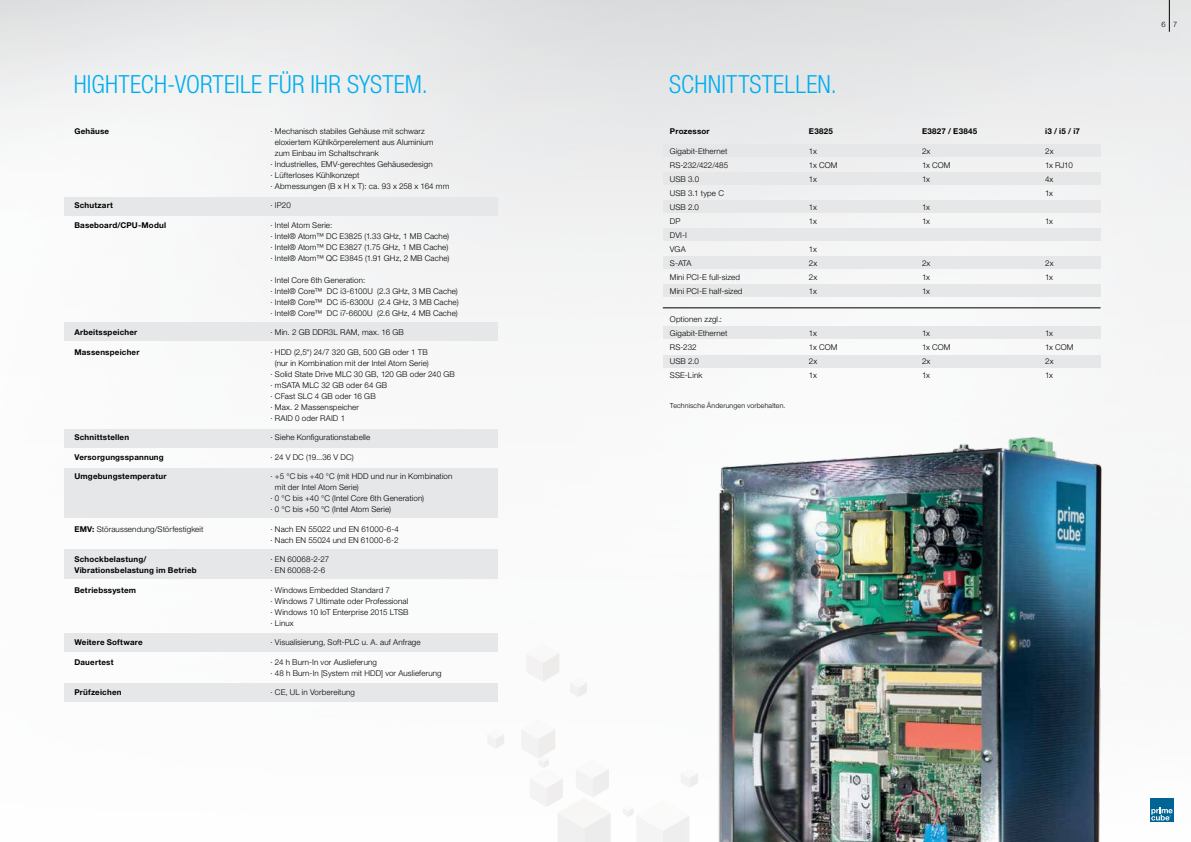
<style>
.page{position:relative;width:1191px;height:842px;background:#fff}
.page>*{position:absolute;margin:0;border:0;box-sizing:border-box;transform-origin:0 0}
.t1{font:300 condensed 25px "Helvetica Neue LT";letter-spacing:.005em;color:#00aeef}
.t2{font:300 8px/11px "Helvetica Neue LT";letter-spacing:.015em;color:#000}
.t3{font:700 8px "Helvetica Neue LT";letter-spacing:.025em;color:#000}
.t4{font:300 7.5px "Helvetica Neue LT";color:#000}
.t5{font:300 7px "Helvetica Neue LT";letter-spacing:.02em;color:#000}
.s1{font-weight:700}
</style>
<div class="page">
<img style="left:0;top:0;width:1191px;height:702px">
<svg style="left:681px;top:774px;width:5px;height:11px"></svg>
<svg style="left:570px;top:678px;width:17px;height:19px"></svg>
<svg style="left:623px;top:808px;width:63px;height:34px"></svg>
<svg style="left:526px;top:643px;width:33px;height:39px"></svg>
<svg style="left:521px;top:730px;width:90px;height:112px"></svg>
<svg style="left:487px;top:735px;width:17px;height:13px"></svg>
<hr style="left:1169px;top:0;width:1px;height:32px;background:#000">
<div style="left:1149px;top:798px;width:24px;height:24px;background:#006594"></div>
<svg style="left:1156px;top:807px;width:16px;height:13px"></svg>
<img style="left:686px;top:398px;width:470px;height:444px">
<div style="left:65px;top:197px;width:433px;height:18px;background:#e6e7e8"></div>
<div style="left:65px;top:322px;width:433px;height:19px;background:#e6e7e8"></div>
<div style="left:65px;top:429px;width:433px;height:19px;background:#e6e7e8"></div>
<div style="left:65px;top:634px;width:433px;height:18px;background:#e6e7e8"></div>
<div style="left:65px;top:683px;width:433px;height:19px;background:#e6e7e8"></div>
<div style="left:65px;top:468px;width:433px;height:49px;background:#e6e7e8"></div>
<div style="left:65px;top:550px;width:433px;height:29px;background:#e6e7e8"></div>
<div style="left:663px;top:144px;width:437px;height:12px;background:#e6e7e8"></div>
<div style="left:663px;top:172px;width:437px;height:13px;background:#e6e7e8"></div>
<div style="left:663px;top:201px;width:437px;height:12px;background:#e6e7e8"></div>
<div style="left:663px;top:229px;width:437px;height:12px;background:#e6e7e8"></div>
<div style="left:663px;top:256px;width:437px;height:13px;background:#e6e7e8"></div>
<div style="left:663px;top:284px;width:437px;height:12px;background:#e6e7e8"></div>
<div style="left:663px;top:326px;width:437px;height:13px;background:#e6e7e8"></div>
<div style="left:663px;top:355px;width:437px;height:12px;background:#e6e7e8"></div>
<hr style="left:663px;top:308px;width:437px;height:1px;background:#000">
<h1 class="t1" style="left:74px;top:70px;width:356px">HI GHTECH-VORTEILE FÜ R IHR SYSTEM.</h1>
<h1 class="t1" style="left:669px;top:70px;width:169px">SCHNITTSTELLEN.</h1>
<p class="t3" style="left:74px;top:126px;width:36px">Gehäuse</p>
<p class="t2" style="left:270px;top:125px;width:156px">· Mechanisch stabiles Gehäuse mit schwarz</p>
<p class="t2" style="left:275px;top:136px;width:160px">eloxiertem Kühlkörperelement aus Aluminium</p>
<p class="t2" style="left:275px;top:147px;width:105px">zum Einbau im Schaltschrank</p>
<p class="t2" style="left:270px;top:158px;width:164px">· Industrielles, EMV-gerechtes Gehäusedesign</p>
<p class="t2" style="left:270px;top:169px;width:90px">· Lüfterloses Kühlkonzept</p>
<p class="t2" style="left:270px;top:180px;width:180px">· Abmessungen (B x H x T): ca. 93 x 258 x 164 mm</p>
<p class="t3" style="left:74px;top:201px;width:40px">Schutzart</p>
<p class="t2" style="left:270px;top:200px;width:22px">· IP20</p>
<p class="t3" style="left:74px;top:220px;width:93px">Baseboard/CPU-Modul</p>
<p class="t2" style="left:270px;top:219px;width:180px">· Intel Atom Serie:<br>· Intel® Atom™ DC E3825 (1.33 GHz, 1 MB Cache) · Intel® Atom™ DC E3827 (1.75 GHz, 1 MB Cache) · Intel® Atom™ QC E3845 (1.91 GHz, 2 MB Cache)</p>
<p class="t2" style="left:270px;top:274px;width:190px">· Intel Core 6th Generation:<br>· Intel® Core™ DC i3-6100U (2.3 GHz, 3 MB Cache) · Intel® Core™ DC i5-6300U (2.4 GHz, 3 MB Cache) · Intel® Core™ DC i7-6600U (2.6 GHz, 4 MB Cache)</p>
<p class="t3" style="left:74px;top:328px;width:64px">Arbeitsspeicher</p>
<p class="t2" style="left:270px;top:327px;width:135px">· Min. 2 GB DDR3L RAM, max. 16 GB</p>
<p class="t3" style="left:74px;top:347px;width:67px">Massenspeicher</p>
<p class="t2" style="left:270px;top:346px;width:159px">· HDD (2,5“) 24/7 320 GB, 500 GB oder 1 TB</p>
<p class="t2" style="left:275px;top:357px;width:155px">(nur in Kombination mit der Intel Atom Serie)</p>
<p class="t2" style="left:270px;top:368px;width:186px">· Solid State Drive MLC 30 GB, 120 GB oder 240 GB</p>
<p class="t2" style="left:270px;top:379px;width:118px">· mSATA MLC 32 GB oder 64 GB</p>
<p class="t2" style="left:270px;top:390px;width:107px">· CFast SLC 4 GB oder 16 GB</p>
<p class="t2" style="left:270px;top:401px;width:90px">· Max. 2 Massenspeicher</p>
<p class="t2" style="left:270px;top:412px;width:76px">· RAID 0 oder RAID 1</p>
<p class="t3" style="left:74px;top:433px;width:56px">Schnittstellen</p>
<p class="t2" style="left:270px;top:432px;width:101px">· Siehe Konfigurationstabelle</p>
<p class="t3" style="left:74px;top:452px;width:91px">Versorgungsspannung</p>
<p class="t2" style="left:270px;top:451px;width:85px">· 24 V DC (19...36 V DC)</p>
<p class="t3" style="left:74px;top:472px;width:94px">Umgebungstemperatur</p>
<p class="t2" style="left:270px;top:471px;width:183px">· +5 °C bis +40 °C (mit HDD und nur in Kombination</p>
<p class="t2" style="left:275px;top:482px;width:85px">mit der Intel Atom Serie)</p>
<p class="t2" style="left:270px;top:493px;width:155px">· 0 °C bis +40 °C (Intel Core 6th Generation)</p>
<p class="t2" style="left:270px;top:504px;width:122px">· 0 °C bis +50 °C (Intel Atom Serie)</p>
<p class="t2" style="left:74px;top:523px;width:131px"><span class="s1">EMV:</span> Störaussendung/Störfestigkeit</p>
<p class="t2" style="left:270px;top:523px;width:130px">· Nach EN 55022 und EN 61000-6-4 · Nach EN 55024 und EN 61000-6-2</p>
<p class="t3" style="left:74px;top:555px;width:73px">Schockbelastung/</p>
<p class="t2" style="left:270px;top:554px;width:60px">· EN 60068-2-27</p>
<p class="t3" style="left:74px;top:566px;width:124px">Vibrationsbelastung im Betrieb</p>
<p class="t2" style="left:270px;top:565px;width:56px">· EN 60068-2-6</p>
<p class="t3" style="left:74px;top:585px;width:63px">Betriebssystem</p>
<p class="t2" style="left:270px;top:584px;width:140px">· Windows Embedded Standard 7<br>· Windows 7 Ultimate oder Professional · Windows 10 IoT Enterprise 2015 LTSB · Linux</p>
<p class="t3" style="left:74px;top:638px;width:70px">Weitere Software</p>
<p class="t2" style="left:270px;top:637px;width:152px">· Visualisierung, Soft-PLC u. A. auf Anfrage</p>
<p class="t3" style="left:74px;top:657px;width:41px">Dauertest</p>
<p class="t2" style="left:270px;top:656px;width:173px">· 24 h Burn-In vor Auslieferung<br>· 48 h Burn-In [System mit HDD] vor Auslieferung</p>
<p class="t3" style="left:74px;top:688px;width:49px">Prüfzeichen</p>
<p class="t2" style="left:270px;top:687px;width:86px">· CE, UL in Vorbereitung</p>
<p class="t3" style="left:670px;top:126px;width:41px">Prozessor</p>
<p class="t3" style="left:809px;top:126px;width:25px">E3825</p>
<p class="t3" style="left:922px;top:126px;width:57px">E3827 / E3845</p>
<p class="t3" style="left:1045px;top:126px;width:36px">i3 / i5 / i7</p>
<p class="t2" style="left:670px;top:145px;width:59px">Gigabit-Ethernet</p>
<p class="t2" style="left:809px;top:145px;width:9px">1x</p>
<p class="t2" style="left:922px;top:145px;width:10px">2x</p>
<p class="t2" style="left:1045px;top:145px;width:10px">2x</p>
<p class="t2" style="left:670px;top:159px;width:60px">RS-232/422/485</p>
<p class="t2" style="left:809px;top:159px;width:30px">1x COM</p>
<p class="t2" style="left:922px;top:159px;width:30px">1x COM</p>
<p class="t2" style="left:1045px;top:159px;width:29px">1x RJ10</p>
<p class="t2" style="left:670px;top:173px;width:31px">USB 3.0</p>
<p class="t2" style="left:809px;top:173px;width:9px">1x</p>
<p class="t2" style="left:922px;top:173px;width:9px">1x</p>
<p class="t2" style="left:1045px;top:173px;width:10px">4x</p>
<p class="t2" style="left:670px;top:187px;width:56px">USB 3.1 type C</p>
<p class="t2" style="left:1045px;top:187px;width:9px">1x</p>
<p class="t2" style="left:670px;top:201px;width:31px">USB 2.0</p>
<p class="t2" style="left:809px;top:201px;width:9px">1x</p>
<p class="t2" style="left:922px;top:201px;width:9px">1x</p>
<p class="t2" style="left:670px;top:215px;width:12px">DP</p>
<p class="t2" style="left:809px;top:215px;width:9px">1x</p>
<p class="t2" style="left:922px;top:215px;width:9px">1x</p>
<p class="t2" style="left:1045px;top:215px;width:9px">1x</p>
<p class="t2" style="left:670px;top:228px;width:18px;line-height:14px">DVI-I<br>VGA</p>
<p class="t2" style="left:809px;top:243px;width:9px">1x</p>
<p class="t2" style="left:670px;top:257px;width:23px">S-ATA</p>
<p class="t2" style="left:809px;top:257px;width:10px">2x</p>
<p class="t2" style="left:922px;top:257px;width:10px">2x</p>
<p class="t2" style="left:1045px;top:257px;width:10px">2x</p>
<p class="t2" style="left:670px;top:271px;width:72px">Mini PCI-E full-sized</p>
<p class="t2" style="left:809px;top:271px;width:10px">2x</p>
<p class="t2" style="left:922px;top:271px;width:9px">1x</p>
<p class="t2" style="left:1045px;top:271px;width:9px">1x</p>
<p class="t2" style="left:670px;top:285px;width:74px">Mini PCI-E half-sized</p>
<p class="t2" style="left:809px;top:285px;width:9px">1x</p>
<p class="t2" style="left:922px;top:285px;width:9px">1x</p>
<p class="t2" style="left:670px;top:312px;width:59px;line-height:14px">Optionen zzgl.:<br>Gigabit-Ethernet</p>
<p class="t2" style="left:809px;top:327px;width:9px">1x</p>
<p class="t2" style="left:922px;top:327px;width:9px">1x</p>
<p class="t2" style="left:1045px;top:327px;width:9px">1x</p>
<p class="t2" style="left:670px;top:341px;width:28px">RS-232</p>
<p class="t2" style="left:809px;top:341px;width:30px">1x COM</p>
<p class="t2" style="left:922px;top:341px;width:30px">1x COM</p>
<p class="t2" style="left:1045px;top:341px;width:30px">1x COM</p>
<p class="t2" style="left:670px;top:355px;width:31px">USB 2.0</p>
<p class="t2" style="left:809px;top:355px;width:10px">2x</p>
<p class="t2" style="left:922px;top:355px;width:10px">2x</p>
<p class="t2" style="left:1045px;top:355px;width:10px">2x</p>
<p class="t2" style="left:670px;top:369px;width:34px">SSE-Link</p>
<p class="t2" style="left:809px;top:369px;width:9px">1x</p>
<p class="t2" style="left:922px;top:369px;width:9px">1x</p>
<p class="t2" style="left:1045px;top:369px;width:9px">1x</p>
<p class="t5" style="left:670px;top:401px;width:117px">Technische Änderungen vorbehalten.</p>
<p class="t4" style="left:1161px;top:20px;width:17px">6 7</p>
</div>
